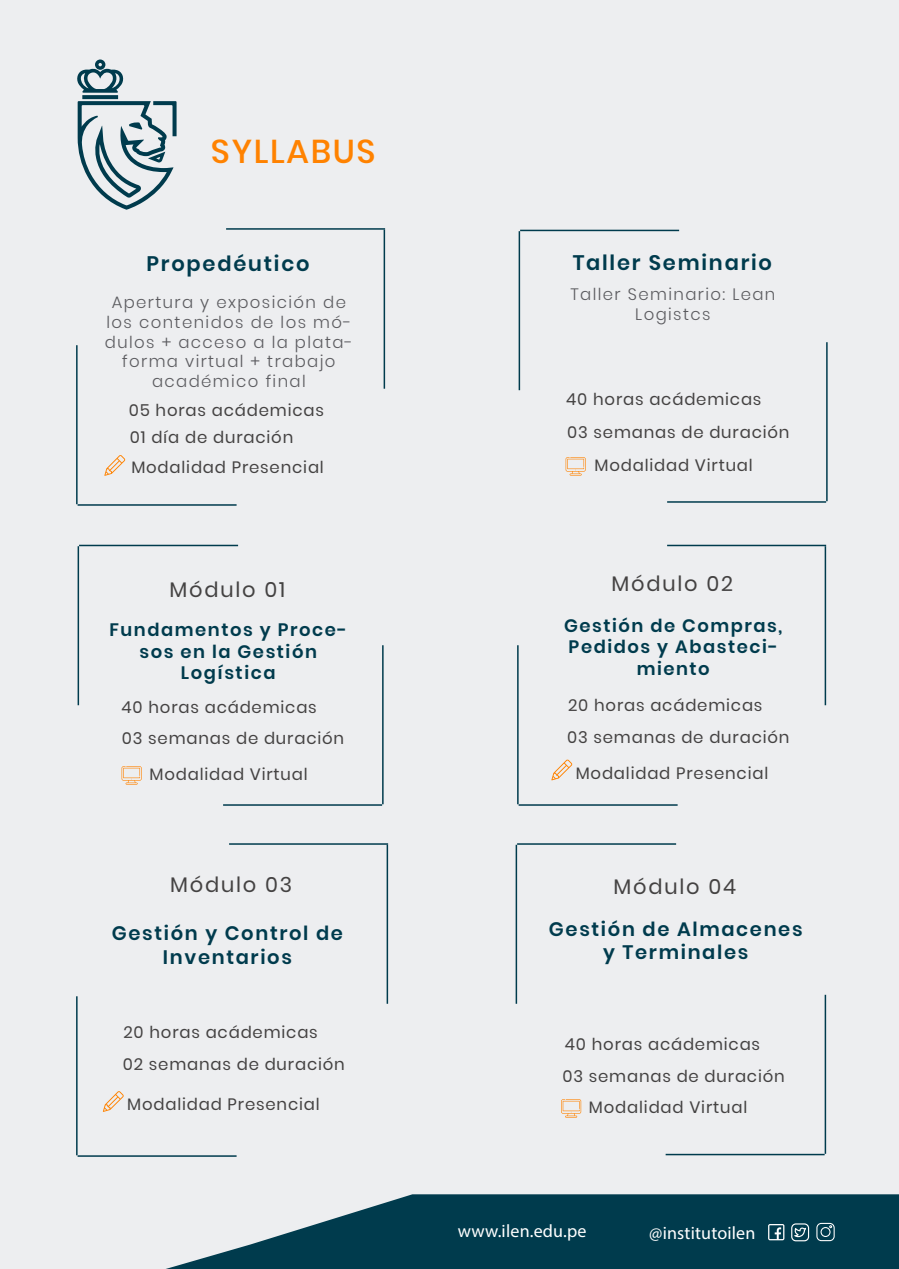
<style>
.page{position:relative;width:899px;height:1269px;background:#edeef0}
.page>*{position:absolute;margin:0;border:0;box-sizing:border-box;transform-origin:0 0}
.t1{font:500 33px "Poppins";letter-spacing:.05em;color:#ff8200}
.t2{font:21px "Poppins";letter-spacing:.085em;color:#444242}
.t3{font:600 21px "Poppins";letter-spacing:.085em;color:#003b4d}
.t4{font:600 19.5px/23.4px "Poppins";letter-spacing:.085em;color:#003b4d;text-align:center}
.t5{font:600 18px/21.6px "Poppins";letter-spacing:.085em;color:#003b4d;text-align:center}
.t6{font:18px "Myriad Pro";letter-spacing:.01em;color:#fff}
.t7{font:16.5px/31.5px "Poppins";letter-spacing:.05em;color:#444242}
.t8{font:300 16.5px/19.8px "Poppins";letter-spacing:.085em;color:#5b5b5f;text-align:center}
</style>
<div class="page">
<svg style="left:78px;top:101px;width:99px;height:109px"></svg>
<svg style="left:82px;top:95px;width:36px;height:4px"></svg>
<svg style="left:77px;top:59px;width:47px;height:34px"></svg>
<hr style="left:76px;top:345px;width:2px;height:159px;background:#003b4d">
<hr style="left:78px;top:504px;width:159px;height:2px;background:#003b4d">
<hr style="left:384px;top:230px;width:1px;height:159px;background:#003b4d">
<hr style="left:226px;top:228px;width:159px;height:2px;background:#003b4d">
<hr style="left:826px;top:342px;width:2px;height:159px;background:#003b4d">
<hr style="left:667px;top:501px;width:159px;height:2px;background:#003b4d">
<hr style="left:519px;top:231px;width:1px;height:159px;background:#003b4d">
<hr style="left:520px;top:230px;width:159px;height:1px;background:#003b4d">
<hr style="left:382px;top:645px;width:2px;height:159px;background:#003b4d">
<hr style="left:223px;top:804px;width:159px;height:2px;background:#003b4d">
<hr style="left:78px;top:546px;width:1px;height:159px;background:#003b4d">
<hr style="left:79px;top:545px;width:159px;height:1px;background:#003b4d">
<hr style="left:517px;top:645px;width:2px;height:159px;background:#003b4d">
<hr style="left:519px;top:804px;width:159px;height:2px;background:#003b4d">
<hr style="left:825px;top:546px;width:1px;height:159px;background:#003b4d">
<hr style="left:667px;top:545px;width:159px;height:1px;background:#003b4d">
<hr style="left:825px;top:995px;width:1px;height:159px;background:#003b4d">
<hr style="left:666px;top:1154px;width:159px;height:1px;background:#003b4d">
<hr style="left:516px;top:845px;width:1px;height:159px;background:#003b4d">
<hr style="left:517px;top:843px;width:159px;height:2px;background:#003b4d">
<hr style="left:76px;top:996px;width:2px;height:159px;background:#003b4d">
<hr style="left:78px;top:1155px;width:159px;height:2px;background:#003b4d">
<hr style="left:387px;top:845px;width:1px;height:159px;background:#003b4d">
<hr style="left:229px;top:843px;width:159px;height:2px;background:#003b4d">
<svg style="left:166px;top:1194px;width:733px;height:75px;fill:#003b4d"></svg>
<svg style="left:768px;top:1224px;width:16px;height:16px"></svg>
<svg style="left:791px;top:1223px;width:18px;height:18px"></svg>
<svg style="left:816px;top:1223px;width:19px;height:18px"></svg>
<svg style="left:104px;top:455px;width:21px;height:21px"></svg>
<svg style="left:551px;top:759px;width:21px;height:21px"></svg>
<svg style="left:566px;top:457px;width:20px;height:19px"></svg>
<svg style="left:122px;top:766px;width:20px;height:19px"></svg>
<svg style="left:103px;top:1091px;width:21px;height:21px"></svg>
<svg style="left:561px;top:1099px;width:20px;height:19px"></svg>
<h1 class="t1" style="left:211px;top:132px;width:166px">SYLLABUS</h1>
<p class="t3" style="left:573px;top:250px;width:201px">Taller Seminario</p>
<p class="t3" style="left:146px;top:252px;width:165px">Propedéutico</p>
<p class="t8" style="left:105px;top:292px;width:250px">Apertura y exposición de los contenidos de los mó&shy;dulos + acceso a la plata&shy;forma virtual + trabajo académico final</p>
<p class="t8" style="left:570px;top:285px;width:206px">Taller Seminario: Lean<br>Logistcs</p>
<p class="t7" style="left:129px;top:396px;width:197px;line-height:27px">05 horas acádemicas<br>01 día de duración</p>
<p class="t7" style="left:566px;top:383px;width:225px;line-height:33px">40 horas acádemicas<br>03 semanas de duración</p>
<p class="t7" style="left:131px;top:451px;width:194px">Modalidad Presencial</p>
<p class="t7" style="left:594px;top:450px;width:160px">Modalidad Virtual</p>
<p class="t2" style="left:169px;top:577px;width:117px">Módulo 01</p>
<p class="t5" style="left:109px;top:619px;width:239px">Fundamentos y Proce&shy;sos en la Gestión<br>Logística</p>
<p class="t7" style="left:122px;top:691px;width:224px">40 horas acádemicas<br>03 semanas de duración</p>
<p class="t7" style="left:149px;top:759px;width:160px">Modalidad Virtual</p>
<p class="t2" style="left:170px;top:873px;width:124px">Módulo 03</p>
<p class="t4" style="left:112px;top:922px;width:233px">Gestión y Control de<br>Inventarios</p>
<p class="t7" style="left:123px;top:1017px;width:224px">20 horas acádemicas<br>02 semanas de duración</p>
<p class="t2" style="left:612px;top:571px;width:123px">Módulo 02</p>
<p class="t5" style="left:564px;top:614px;width:220px">Gestión de Compras,<br>Pedidos y Abasteci&shy;miento</p>
<p class="t7" style="left:567px;top:690px;width:224px">20 horas acádemicas<br>03 semanas de duración</p>
<p class="t7" style="left:576px;top:757px;width:194px">Modalidad Presencial</p>
<p class="t2" style="left:613px;top:874px;width:124px">Módulo 04</p>
<p class="t4" style="left:549px;top:917px;width:255px">Gestión de Almacenes y Terminales</p>
<p class="t7" style="left:562px;top:1029px;width:224px">40 horas acádemicas<br>03 semanas de duración</p>
<p class="t7" style="left:127px;top:1089px;width:194px">Modalidad Presencial</p>
<p class="t7" style="left:589px;top:1092px;width:160px">Modalidad Virtual</p>
<p class="t6" style="left:458px;top:1220px;width:130px">www.ilen.edu.pe</p>
<p class="t6" style="left:649px;top:1221px;width:108px">@institutoilen</p>
</div>
